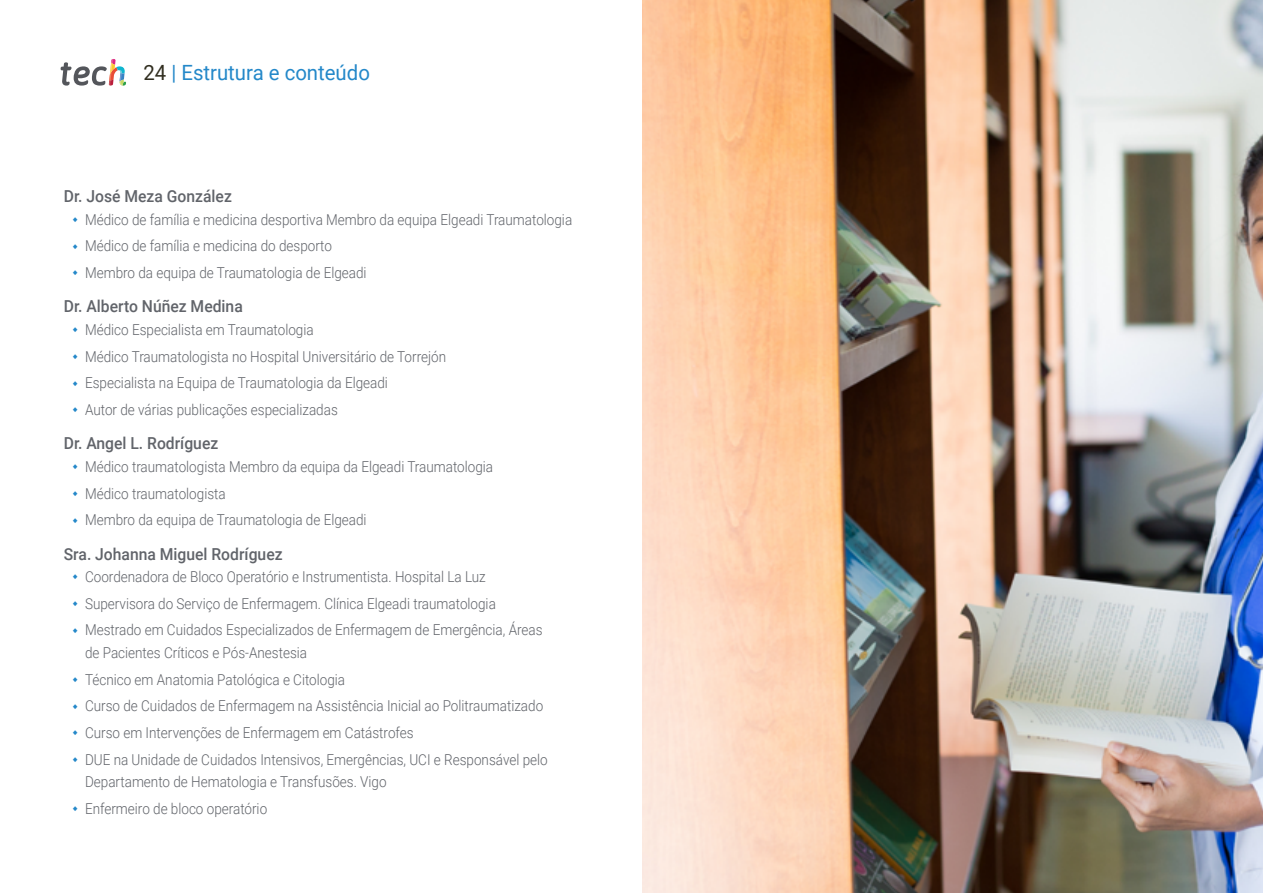
<style>
.page{position:relative;width:1263px;height:893px;background:#fff}
.page>*{position:absolute;margin:0;border:0;box-sizing:border-box;transform-origin:0 0}
.t1{font:21px "Roboto";color:#2488c9}
.t2{font:500 16.5px "Roboto";color:#61646a;scale:.95 1}
.t3{font:300 15px/26.7px "Roboto";color:#61646a;scale:.9 1}
.s1{color:#312e20}
</style>
<div class="page">
<img style="left:642px;top:0;width:621px;height:893px">
<svg style="left:61px;top:59px;width:65px;height:27px"></svg>
<h1 class="t1" style="left:144px;top:57px;width:228px"><span class="s1">24</span> | Estrutura e conteúdo</h1>
<p class="t2" style="left:64px;top:185px;width:178px">Dr. José Meza González</p>
<p class="t3" style="left:85px;top:205px;width:543px">Médico de família e medicina desportiva Membro da equipa Elgeadi Traumatologia<br>Médico de família e medicina do desporto<br>Membro da equipa de Traumatologia de Elgeadi</p>
<p class="t2" style="left:64px;top:295px;width:190px">Dr. Alberto Núñez Medina</p>
<p class="t3" style="left:85px;top:316px;width:403px">Médico Especialista em Traumatologia<br>Médico Traumatologista no Hospital Universitário de Torrejón Especialista na Equipa de Traumatologia da Elgeadi<br>Autor de várias publicações especializadas</p>
<p class="t2" style="left:64px;top:432px;width:164px">Dr. Angel L. Rodríguez</p>
<p class="t3" style="left:85px;top:452px;width:455px">Médico traumatologista Membro da equipa da Elgeadi Traumatologia<br>Médico traumatologista<br>Membro da equipa de Traumatologia de Elgeadi</p>
<p class="t2" style="left:64px;top:542px;width:232px">Sra. Johanna Miguel Rodríguez</p>
<p class="t3" style="left:85px;top:563px;width:510px">Coordenadora de Bloco Operatório e Instrumentista. Hospital La Luz<br>Supervisora do Serviço de Enfermagem. Clínica Elgeadi traumatologia<br>Mestrado em Cuidados Especializados de Enfermagem de Emergência, Áreas</p>
<p class="t3" style="left:85px;top:639px;width:516px">de Pacientes Críticos e Pós-Anestesia<br>Técnico em Anatomia Patológica e Citologia<br>Curso de Cuidados de Enfermagem na Assistência Inicial ao Politraumatizado Curso em Intervenções de Enfermagem em Catástrofes<br>DUE na Unidade de Cuidados Intensivos, Emergências, UCI e Responsável pelo</p>
<p class="t3" style="left:85px;top:768px;width:337px">Departamento de Hematologia e Transfusões. Vigo<br>Enfermeiro de bloco operatório</p>
</div>
